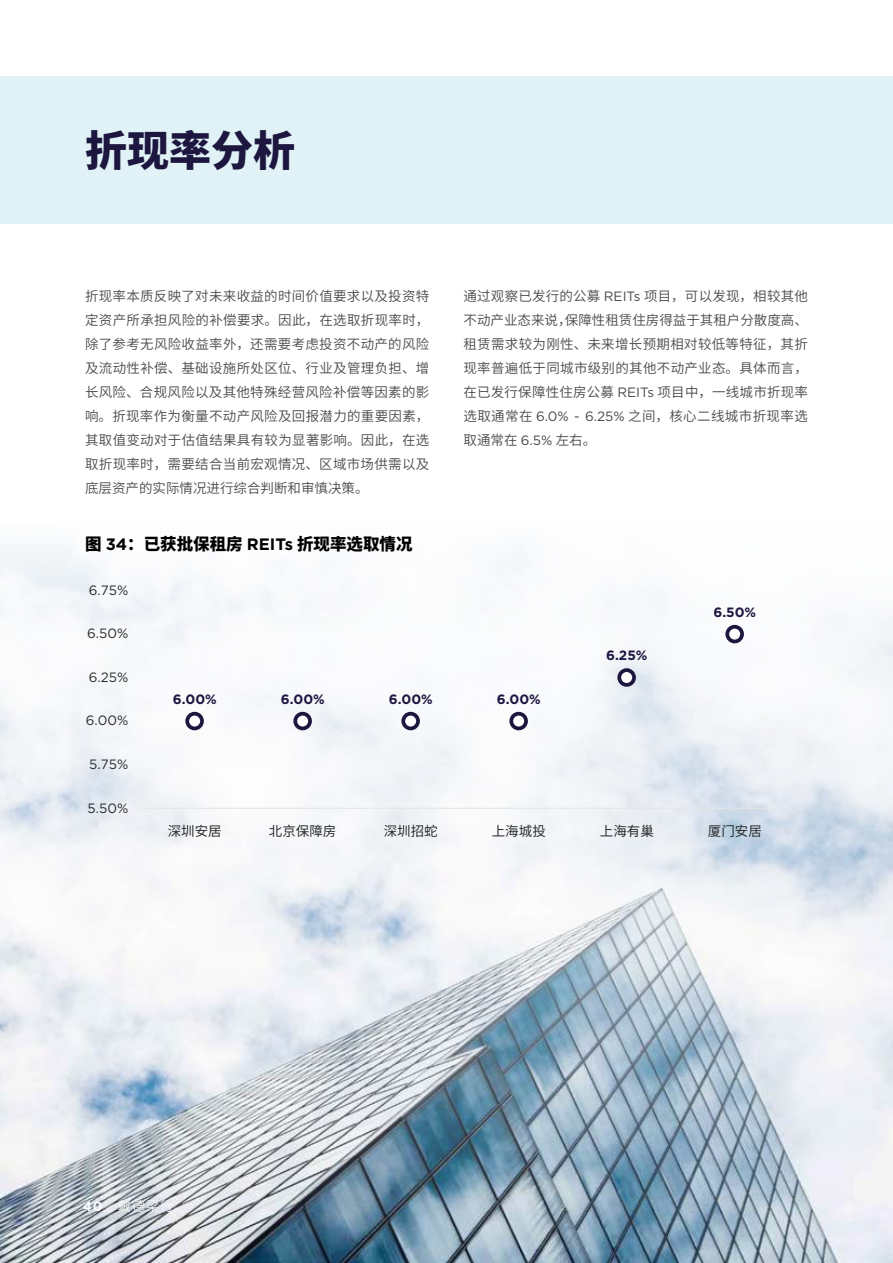
<style>
.page{position:relative;width:893px;height:1263px;background:#fff}
.page>*{position:absolute;margin:0;border:0;box-sizing:border-box;transform-origin:0 0}
.t1{font:900 42px "Noto Sans CJ Ksc";color:#1d1740}
.t2{font:900 16.5px "Noto Sans CJ Ksc";color:#000}
.t3{font:600 13.5px/24px "Noto Sans CJ Ksc";letter-spacing:.015em;color:#4c4948;text-align:justify}
.t4{font:700 13.5px "Gotham";letter-spacing:.005em;color:#1d1740}
.t5{font:13.5px "Gotham";color:#2a2c2c}
.t6{font:13.5px "Noto Sans CJ Ksc";color:#2a2c2c}
.t7{font:600 13.5px "Noto Sans CJ Ksc";color:#fff}
.s1{font-family:"Gotham";font-weight:400}
.s2{font-family:"Gotham";font-weight:700}
</style>
<div class="page">
<img style="left:0;top:549px;width:893px;height:714px">
<div style="left:0;top:77px;width:893px;height:147px;background:#e0f2f5"></div>
<hr style="left:141px;top:808px;width:648px;height:1px;background:#e5e6e6">
<div style="left:187px;top:714px;width:15px;height:14px;background:#fff;border-radius:50%"></div>
<div style="left:185px;top:712px;width:19px;height:18px;border:4px solid #1d1740;border-radius:50%"></div>
<div style="left:295px;top:714px;width:15px;height:14px;background:#fff;border-radius:50%"></div>
<div style="left:293px;top:712px;width:19px;height:18px;border:4px solid #1d1740;border-radius:50%"></div>
<div style="left:403px;top:714px;width:15px;height:14px;background:#fff;border-radius:50%"></div>
<div style="left:401px;top:712px;width:19px;height:18px;border:4px solid #1d1740;border-radius:50%"></div>
<div style="left:511px;top:714px;width:15px;height:14px;background:#fff;border-radius:50%"></div>
<div style="left:509px;top:712px;width:19px;height:18px;border:4px solid #1d1740;border-radius:50%"></div>
<div style="left:619px;top:670px;width:15px;height:15px;background:#fff;border-radius:50%"></div>
<div style="left:617px;top:668px;width:19px;height:19px;border:4px solid #1d1740;border-radius:50%"></div>
<div style="left:727px;top:627px;width:15px;height:14px;background:#fff;border-radius:50%"></div>
<div style="left:725px;top:625px;width:19px;height:18px;border:4px solid #1d1740;border-radius:50%"></div>
<h1 class="t1" style="left:85px;top:127px;width:211px">折现率分析</h1>
<p class="t3" style="left:85px;top:284px;width:346px">折现率本质反映了对未来收益的时间价值要求以及投资特定资产所承担风险的补偿要求。因此，在选取折现率时，除了参考无风险收益率外，还需要考虑投资不动产的风险及流动性补偿、基础设施所处区位、行业及管理负担、增长风险、合规风险以及其他特殊经营风险补偿等因素的影响。折现率作为衡量不动产风险及回报潜力的重要因素，其取值变动对于估值结果具有较为显著影响。因此，在选取折现率时，需要结合当前宏观情况、区域市场供需以及底层资产的实际情况进行综合判断和审慎决策。</p>
<p class="t3" style="left:463px;top:284px;width:346px">通过观察已发行的公募 <span class="s1">REITs</span> 项目，可以发现，相较其他不动产业态来说，保障性租赁住房得益于其租户分散度高、租赁需求较为刚性、未来增长预期相对较低等特征，其折现率普遍低于同城市级别的其他不动产业态。具体而言，在已发行保障性住房公募 <span class="s1">REITs</span> 项目中，一线城市折现率选取通常在 <span class="s1">6.0% - 6.25%</span> 之间，核心二线城市折现率选取通常在 <span class="s1">6.5%</span> 左右。</p>
<p class="t2" style="left:85px;top:535px;width:329px">图 <span class="s2">34</span>：已获批保租房 <span class="s2">REITs</span> 折现率选取情况</p>
<p class="t5" style="left:89px;top:581px;width:41px">6.75%</p>
<p class="t5" style="left:87px;top:625px;width:43px">6.50%</p>
<p class="t5" style="left:89px;top:668px;width:41px">6.25%</p>
<p class="t5" style="left:86px;top:712px;width:44px">6.00%</p>
<p class="t5" style="left:89px;top:755px;width:41px">5.75%</p>
<p class="t5" style="left:88px;top:799px;width:42px">5.50%</p>
<p class="t4" style="left:173px;top:690px;width:46px">6.00%</p>
<p class="t4" style="left:281px;top:690px;width:46px">6.00%</p>
<p class="t4" style="left:389px;top:690px;width:46px">6.00%</p>
<p class="t4" style="left:497px;top:690px;width:46px">6.00%</p>
<p class="t4" style="left:606px;top:646px;width:43px">6.25%</p>
<p class="t4" style="left:713px;top:603px;width:44px">6.50%</p>
<p class="t6" style="left:168px;top:823px;width:55px">深圳安居</p>
<p class="t6" style="left:269px;top:823px;width:69px">北京保障房</p>
<p class="t6" style="left:384px;top:823px;width:55px">深圳招蛇</p>
<p class="t6" style="left:492px;top:823px;width:55px">上海城投</p>
<p class="t6" style="left:600px;top:823px;width:55px">上海有巢</p>
<p class="t6" style="left:708px;top:823px;width:55px">厦门安居</p>
<p class="t7" style="left:83px;top:1198px;width:92px"><span class="s2">40</span> 戴德梁行</p>
</div>
